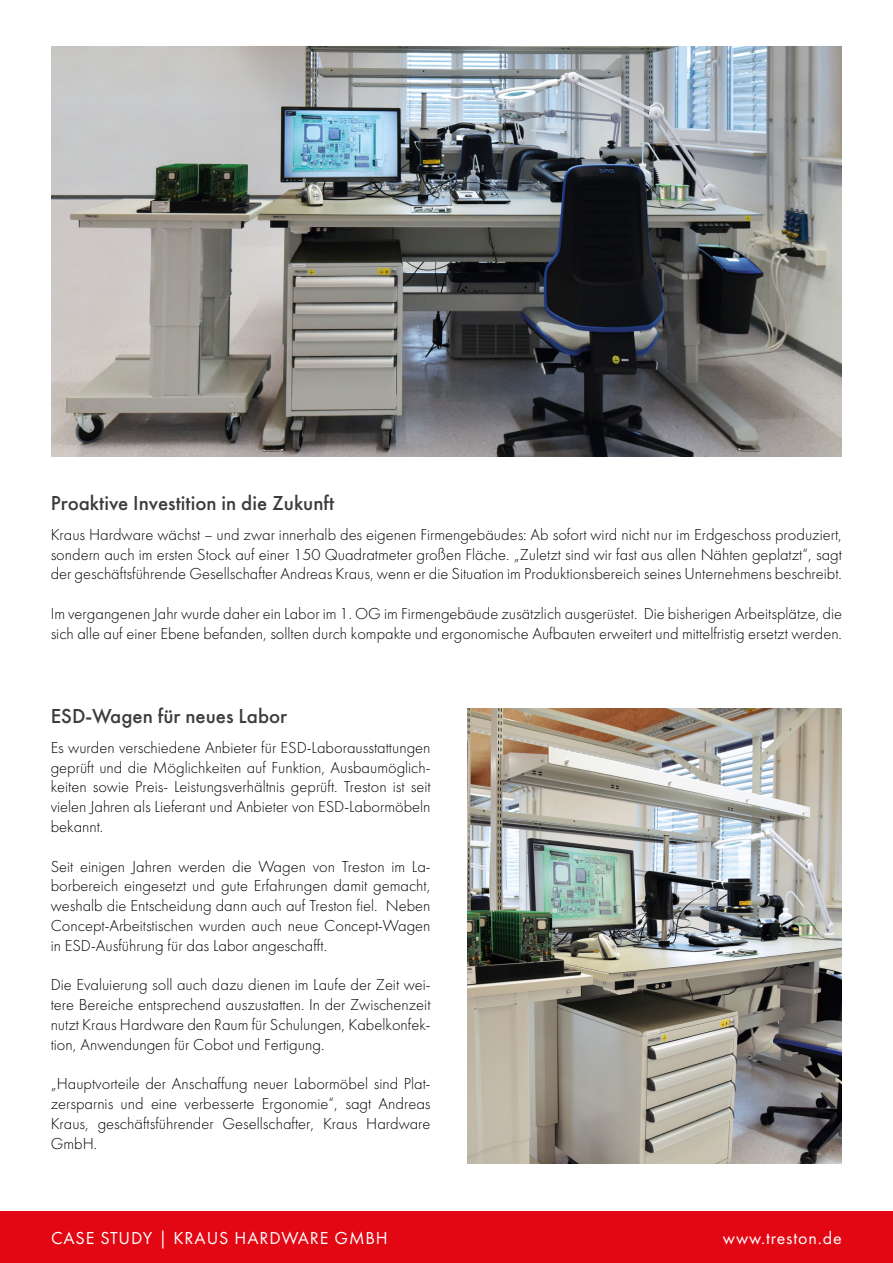
<style>
.page{position:relative;width:893px;height:1263px;background:#fff}
.page>*{position:absolute;margin:0;border:0;box-sizing:border-box;transform-origin:0 0}
.t1{font:500 21px "Futura";color:#3c3c3b}
.t2{font:18px "Futura";letter-spacing:.05em;color:#fff}
.t3{font:300 16.5px/19.8px "Futura";color:#000;text-align:justify}
</style>
<div class="page">
<div style="left:0;top:1212px;width:893px;height:51px;background:#e30613"></div>
<img style="left:51px;top:47px;width:791px;height:409px">
<img style="left:468px;top:709px;width:374px;height:455px">
<p class="t1" style="left:51px;top:490px;width:285px">Proaktive Investition in die Zukunft</p>
<p class="t3" style="left:51px;top:524px;width:793px">Kraus Hardware wächst – und zwar innerhalb des eigenen Firmengebäudes: Ab sofort wird nicht nur im Erdgeschoss produziert, sondern auch im ersten Stock auf einer 150 Quadratmeter großen Fläche. „Zuletzt sind wir fast aus allen Nähten geplatzt“, sagt der geschäftsführende Gesellschafter Andreas Kraus, wenn er die Situation im Produktionsbereich seines Unternehmens beschreibt.</p>
<p class="t3" style="left:51px;top:604px;width:793px">Im vergangenen Jahr wurde daher ein Labor im 1. OG im Firmengebäude zusätzlich ausgerüstet. Die bisherigen Arbeitsplätze, die sich alle auf einer Ebene befanden, sollten durch kompakte und ergonomische Aufbauten erweitert und mittelfristig ersetzt werden.</p>
<p class="t1" style="left:51px;top:703px;width:238px">ESD-Wagen für neues Labor</p>
<p class="t3" style="left:51px;top:737px;width:381px">Es wurden verschiedene Anbieter für ESD-Laborausstattungen geprüft und die Möglichkeiten auf Funktion, Ausbaumöglich&shy;keiten sowie Preis- Leistungsverhältnis geprüft. Treston ist seit vielen Jahren als Lieferant und Anbieter von ESD-Labormöbeln bekannt.</p>
<p class="t3" style="left:51px;top:856px;width:381px">Seit einigen Jahren werden die Wagen von Treston im La&shy;borbereich eingesetzt und gute Erfahrungen damit gemacht, weshalb die Entscheidung dann auch auf Treston fiel. Neben Concept-Arbeitstischen wurden auch neue Concept-Wagen in ESD-Ausführung für das Labor angeschafft.</p>
<p class="t3" style="left:51px;top:975px;width:381px">Die Evaluierung soll auch dazu dienen im Laufe der Zeit wei&shy;tere Bereiche entsprechend auszustatten. In der Zwischenzeit nutzt Kraus Hardware den Raum für Schulungen, Kabelkonfek&shy;tion, Anwendungen für Cobot und Fertigung.</p>
<p class="t3" style="left:51px;top:1074px;width:381px">„Hauptvorteile der Anschaffung neuer Labormöbel sind Plat&shy;zersparnis und eine verbesserte Ergonomie“, sagt Andreas Kraus, geschäftsführender Gesellschafter, Kraus Hardware GmbH.</p>
<p class="t2" style="left:51px;top:1227px;width:338px">CASE STUDY | KRAUS HARDWARE GMBH</p>
<p class="t2" style="left:723px;top:1227px;width:121px">www.treston.de</p>
</div>
